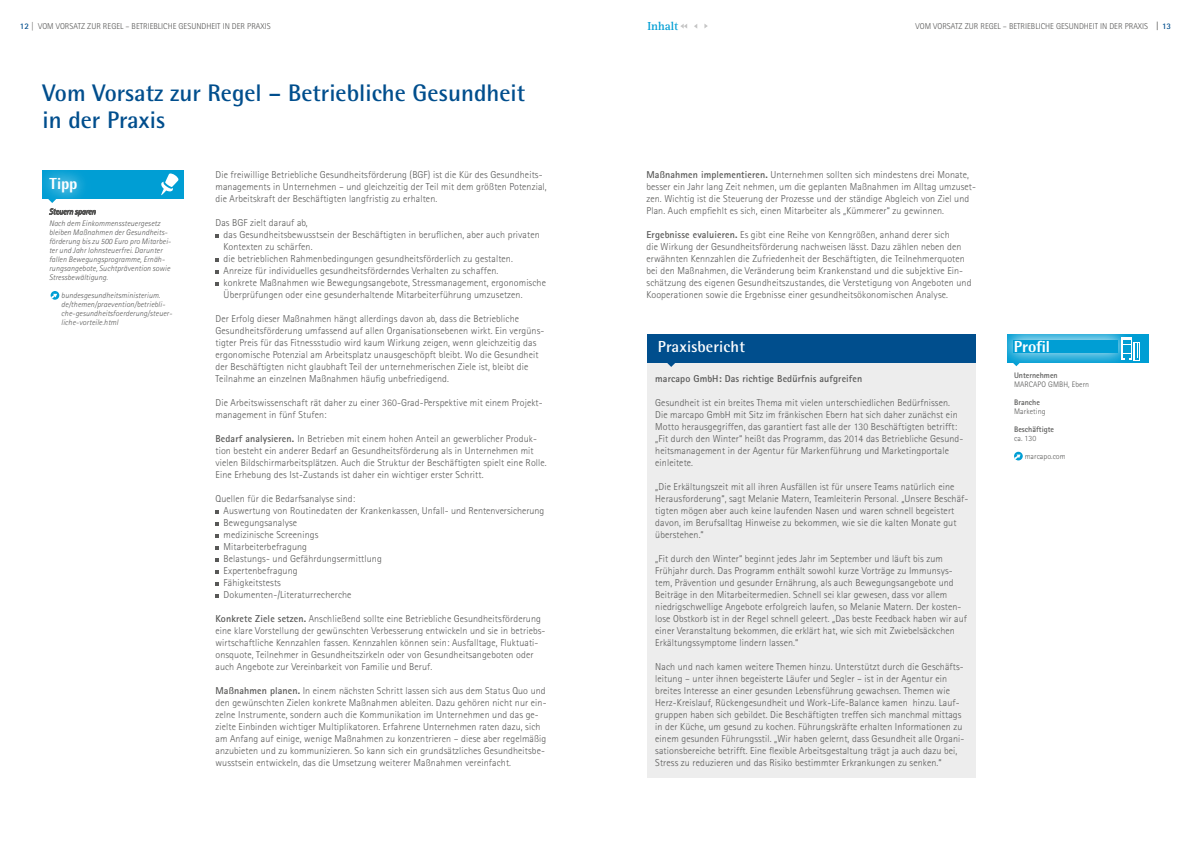
<style>
.page{position:relative;width:1191px;height:842px;background:#fff}
.page>*{position:absolute;margin:0;border:0;box-sizing:border-box;transform-origin:0 0}
.t1{font:700 24px/27px "Agfa Rotis Semisans";color:#004e8d}
.t2{font:700 16px "Agfa Rotis Semisans";letter-spacing:.01em;color:#fff}
.t3{font:800 16px "AT Rotis Semi Sans";color:#fff}
.t4{font:700 12px "Agfa Rotis Serif";color:#009ed4}
.t5{font:300 10px/12px "AT Rotis Sans Serif";letter-spacing:.01em;color:#575756}
.t6{font:700 10px "AT Rotis Sans Serif";letter-spacing:.01em;color:#575756}
.t7{font:300 8.5px "AT Rotis Sans Serif";color:#575756}
.t8{font:italic 300 8px/9px "AT Rotis Sans Serif";letter-spacing:.01em;color:#575756}
.t9{font:300 8px "AT Rotis Sans Serif";letter-spacing:.01em;color:#575756}
.t10{font:700 8px "AT Rotis Sans Serif";color:#575756}
.s1{font-weight:700;color:#004e8d}
.s2{font-family:"Frutiger";font-weight:400;font-stretch:condensed}
.s3{font-weight:700}
</style>
<div class="page">
<svg style="left:51px;top:291px;width:8px;height:9px"></svg>
<svg style="left:51px;top:294px;width:6px;height:5px"></svg>
<div style="left:43px;top:171px;width:141px;height:28px;background:#009ed4"></div>
<svg style="left:49px;top:209px;width:47px;height:7px"></svg>
<div style="left:34px;top:160px;width:60px;height:50px;background:#fff;opacity:.35"></div>
<div style="left:38px;top:165px;width:51px;height:40px;background:#fff;opacity:.75"></div>
<svg style="left:161px;top:173px;width:17px;height:22px"></svg>
<div style="left:646px;top:354px;width:329px;height:424px;background:#ededed"></div>
<svg style="left:1014px;top:452px;width:8px;height:8px"></svg>
<svg style="left:1014px;top:455px;width:6px;height:4px"></svg>
<div style="left:1006px;top:334px;width:142px;height:28px;background:#009ed4"></div>
<div style="left:995px;top:321px;width:141px;height:50px;background:#fff"></div>
<div style="left:1001px;top:327px;width:129px;height:38px;background:#fff;opacity:.75"></div>
<div style="left:1013px;top:340px;width:105px;height:12px;background:#009ed4"></div>
<div style="left:646px;top:334px;width:329px;height:28px;background:#004e8d"></div>
<svg style="left:666px;top:362px;width:10px;height:5px"></svg>
<div style="left:1121px;top:337px;width:11px;height:23px;background:#fff"></div>
<svg style="left:1123px;top:340px;width:15px;height:20px"></svg>
<svg style="left:680px;top:24px;width:7px;height:5px"></svg>
<svg style="left:704px;top:24px;width:4px;height:4px"></svg>
<p class="t4" style="left:647px;top:19px;width:32px">Inhalt</p>
<p class="t7" style="left:20px;top:21px;width:252px"><span class="s1">12</span> | VOM VORSATZ ZUR REGEL – BETRIEBLICHE GESUNDHEIT IN DER PRAXIS</p>
<p class="t7" style="left:915px;top:21px;width:257px">VOM VORSATZ ZUR REGEL – BETRIEBLICHE GESUNDHEIT IN DER PRAXIS <span class="s2">|</span> <span class="s1">13</span></p>
<h1 class="t1" style="left:43px;top:79px;width:484px">Vom Vorsatz zur Regel – Betriebliche Gesundheit in der Praxis</h1>
<h2 class="t3" style="left:50px;top:174px;width:29px">Tipp</h2>
<p class="t5" style="left:215px;top:169px;width:333px">Die freiwillige Betriebliche Gesundheitsförderung (BGF) ist die Kür des Gesundheits&shy;managements in Unternehmen – und gleichzeitig der Teil mit dem größten Potenzial, die Arbeitskraft der Beschäftigten langfristig zu erhalten.</p>
<p class="t5" style="left:224px;top:217px;width:324px;text-indent:-8px">Das BGF zielt darauf ab,<br>das Gesundheitsbewusstsein der Beschäftigten in beruflichen, aber auch privaten Kontexten zu schärfen.<br>die betrieblichen Rahmenbedingungen gesundheitsförderlich zu gestalten.<br>Anreize für individuelles gesundheitsförderndes Verhalten zu schaffen.<br>konkrete Maßnahmen wie Bewegungsangebote, Stressmanagement, ergonomische Überprüfungen oder eine gesunderhaltende Mitarbeiterführung umzusetzen.</p>
<p class="t5" style="left:215px;top:313px;width:330px">Der Erfolg dieser Maßnahmen hängt allerdings davon ab, dass die Betriebliche Gesundheitsförderung umfassend auf allen Organisationsebenen wirkt. Ein vergüns&shy;tigter Preis für das Fitnessstudio wird kaum Wirkung zeigen, wenn gleichzeitig das ergonomische Potenzial am Arbeitsplatz unausgeschöpft bleibt. Wo die Gesundheit der Beschäftigten nicht glaubhaft Teil der unternehmerischen Ziele ist, bleibt die Teilnahme an einzelnen Maßnahmen häufig unbefriedigend.</p>
<p class="t5" style="left:215px;top:397px;width:329px">Die Arbeitswissenschaft rät daher zu einer 360-Grad-Perspektive mit einem Projekt&shy;management in fünf Stufen:</p>
<p class="t5" style="left:215px;top:433px;width:333px"><span class="s3">Bedarf analysieren.</span> In Betrieben mit einem hohen Anteil an gewerblicher Produk&shy;tion besteht ein anderer Bedarf an Gesundheitsförderung als in Unternehmen mit vielen Bildschirmarbeitsplätzen. Auch die Struktur der Beschäftigten spielt eine Rolle.<br>Eine Erhebung des Ist-Zustands ist daher ein wichtiger erster Schritt.</p>
<p class="t5" style="left:224px;top:493px;width:322px;text-indent:-8px">Quellen für die Bedarfsanalyse sind:<br>Auswertung von Routinedaten der Krankenkassen, Unfall- und Rentenversicherung Bewegungsanalyse<br>medizinische Screenings<br>Mitarbeiterbefragung<br>Belastungs- und Gefährdungsermittlung<br>Expertenbefragung<br>Fähigkeitstests<br>Dokumenten-/Literaturrecherche</p>
<p class="t5" style="left:215px;top:613px;width:331px"><span class="s3">Konkrete Ziele setzen.</span> Anschließend sollte eine Betriebliche Gesundheitsförderung eine klare Vorstellung der gewünschten Verbesserung entwickeln und sie in betriebs&shy;wirtschaftliche Kennzahlen fassen. Kennzahlen können sein: Ausfalltage, Fluktuati&shy;onsquote, Teilnehmer in Gesundheitszirkeln oder von Gesundheitsangeboten oder auch Angebote zur Vereinbarkeit von Familie und Beruf.</p>
<p class="t5" style="left:215px;top:685px;width:332px"><span class="s3">Maßnahmen planen.</span> In einem nächsten Schritt lassen sich aus dem Status Quo und den gewünschten Zielen konkrete Maßnahmen ableiten. Dazu gehören nicht nur ein&shy;zelne Instrumente, sondern auch die Kommunikation im Unternehmen und das ge&shy;zielte Einbinden wichtiger Multiplikatoren. Erfahrene Unternehmen raten dazu, sich am Anfang auf einige, wenige Maßnahmen zu konzentrieren – diese aber regelmäßig anzubieten und zu kommunizieren. So kann sich ein grundsätzliches Gesundheitsbe&shy;wusstsein entwickeln, das die Umsetzung weiterer Maßnahmen vereinfacht.</p>
<p class="t8" style="left:49px;top:219px;width:123px">Nach dem Einkommenssteuergesetz bleiben Maßnahmen der Gesundheits&shy;förderung bis zu 500 Euro pro Mitarbei&shy;ter und Jahr lohnsteuerfrei. Darunter fallen Bewegungsprogramme, Ernäh&shy;rungsangebote, Suchtprävention sowie Stressbewältigung.</p>
<p class="t8" style="left:61px;top:291px;width:112px">bundesgesundheitsministerium. de/themen/praevention/betriebli&shy;che-gesundheitsfoerderung/steuer&shy;liche-vorteile.html</p>
<p class="t5" style="left:646px;top:169px;width:331px"><span class="s3">Maßnahmen implementieren.</span> Unternehmen sollten sich mindestens drei Monate, besser ein Jahr lang Zeit nehmen, um die geplanten Maßnahmen im Alltag umzuset&shy;zen. Wichtig ist die Steuerung der Prozesse und der ständige Abgleich von Ziel und Plan. Auch empfiehlt es sich, einen Mitarbeiter als „Kümmerer“ zu gewinnen.</p>
<p class="t5" style="left:646px;top:229px;width:326px"><span class="s3">Ergebnisse evaluieren.</span> Es gibt eine Reihe von Kenngrößen, anhand derer sich<br>die Wirkung der Gesundheitsförderung nachweisen lässt. Dazu zählen neben den erwähnten Kennzahlen die Zufriedenheit der Beschäftigten, die Teilnehmerquoten bei den Maßnahmen, die Veränderung beim Krankenstand und die subjektive Ein&shy;schätzung des eigenen Gesundheitszustandes, die Verstetigung von Angeboten und Kooperationen sowie die Ergebnisse einer gesundheitsökonomischen Analyse.</p>
<h2 class="t2" style="left:658px;top:337px;width:89px">Praxisbericht</h2>
<h2 class="t3" style="left:1013px;top:337px;width:38px">Profil</h2>
<p class="t6" style="left:655px;top:372px;width:208px">marcapo GmbH: Das richtige Bedürfnis aufgreifen</p>
<p class="t5" style="left:655px;top:397px;width:309px">Gesundheit ist ein breites Thema mit vielen unterschiedlichen Bedürfnissen.<br>Die marcapo GmbH mit Sitz im fränkischen Ebern hat sich daher zunächst ein Motto herausgegriffen, das garantiert fast alle der 130 Beschäftigten betrifft: „Fit durch den Winter“ heißt das Programm, das 2014 das Betriebliche Gesund&shy;heitsmanagement in der Agentur für Markenführung und Marketingportale einleitete.</p>
<p class="t5" style="left:655px;top:481px;width:315px">„Die Erkältungszeit mit all ihren Ausfällen ist für unsere Teams natürlich eine Herausforderung“, sagt Melanie Matern, Teamleiterin Personal. „Unsere Beschäf&shy;tigten mögen aber auch keine laufenden Nasen und waren schnell begeistert davon, im Berufsalltag Hinweise zu bekommen, wie sie die kalten Monate gut überstehen.“</p>
<p class="t5" style="left:655px;top:553px;width:313px">„Fit durch den Winter“ beginnt jedes Jahr im September und läuft bis zum Frühjahr durch. Das Programm enthält sowohl kurze Vorträge zu Immunsys&shy;tem, Prävention und gesunder Ernährung, als auch Bewegungsangebote und Beiträge in den Mitarbeitermedien. Schnell sei klar gewesen, dass vor allem niedrigschwellige Angebote erfolgreich laufen, so Melanie Matern. Der kosten&shy;lose Obstkorb ist in der Regel schnell geleert. „Das beste Feedback haben wir auf einer Veranstaltung bekommen, die erklärt hat, wie sich mit Zwiebelsäckchen Erkältungssymptome lindern lassen.“</p>
<p class="t5" style="left:655px;top:661px;width:311px">Nach und nach kamen weitere Themen hinzu. Unterstützt durch die Geschäfts&shy;leitung – unter ihnen begeisterte Läufer und Segler – ist in der Agentur ein breites Interesse an einer gesunden Lebensführung gewachsen. Themen wie Herz-Kreislauf, Rückengesundheit und Work-Life-Balance kamen hinzu. Lauf&shy;gruppen haben sich gebildet. Die Beschäftigten treffen sich manchmal mittags in der Küche, um gesund zu kochen. Führungskräfte erhalten Informationen zu einem gesunden Führungsstil. „Wir haben gelernt, dass Gesundheit alle Organi&shy;sationsbereiche betrifft. Eine flexible Arbeitsgestaltung trägt ja auch dazu bei, Stress zu reduzieren und das Risiko bestimmter Erkrankungen zu senken.“</p>
<p class="t10" style="left:1014px;top:370px;width:45px">Unternehmen</p>
<p class="t9" style="left:1014px;top:380px;width:77px">MARCAPO GMBH, Ebern</p>
<p class="t10" style="left:1014px;top:397px;width:27px">Branche</p>
<p class="t9" style="left:1014px;top:407px;width:33px">Marketing</p>
<p class="t10" style="left:1014px;top:424px;width:42px">Beschäftigte</p>
<p class="t9" style="left:1014px;top:434px;width:24px">ca. 130</p>
<p class="t9" style="left:1024px;top:452px;width:43px">marcapo.com</p>
</div>
